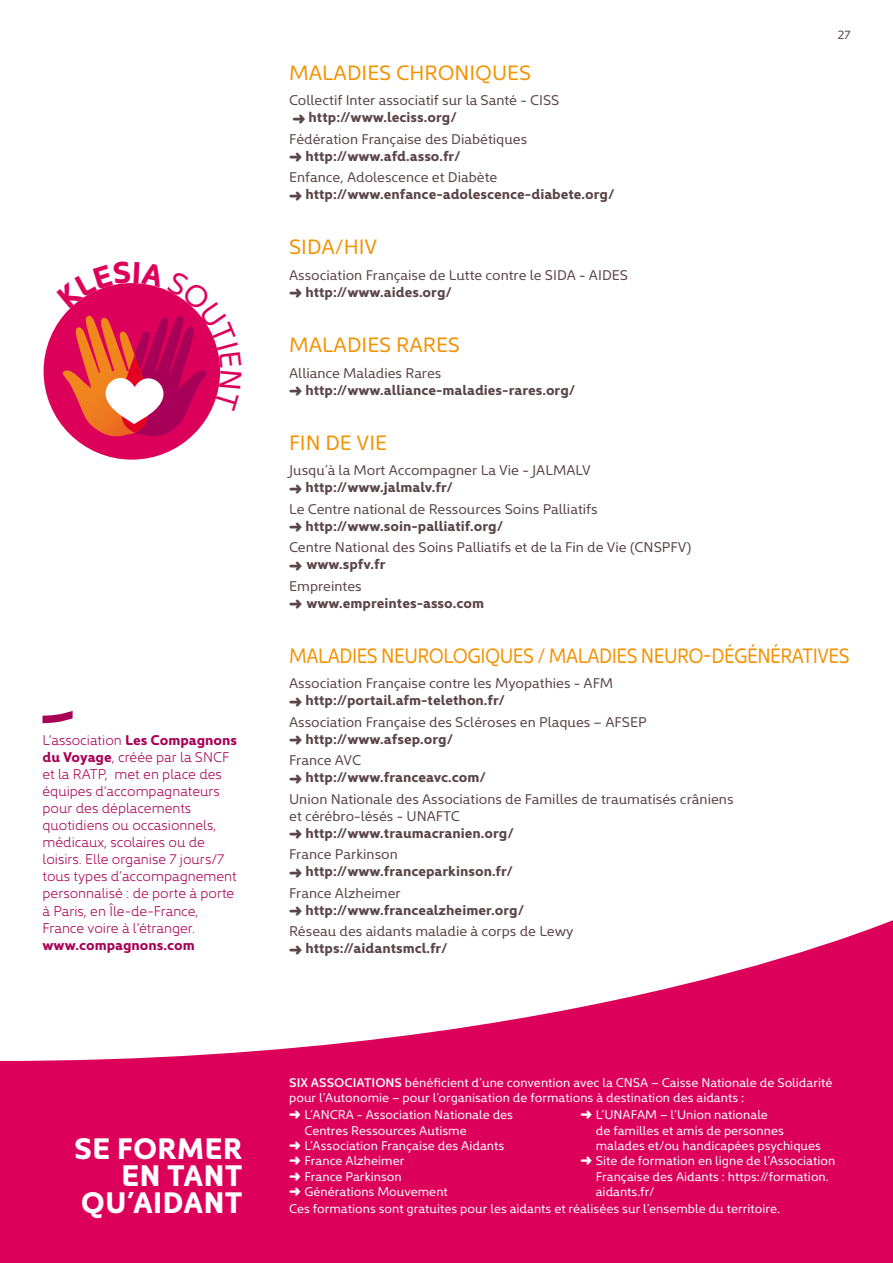
<style>
.page{position:relative;width:893px;height:1263px;background:#fff}
.page>*{position:absolute;margin:0;border:0;box-sizing:border-box;transform-origin:0 0}
.t1{font:700 30px/27px "Kyrial Display Pro";color:#fff;text-align:right}
.t2{font:21px "Kyrial Display Pro";letter-spacing:-.025em;color:#f39100;scale:.9 1}
.t3{font:21px "Kyrial Display Pro";color:#f39100}
.t4{font:21px "Kyrial Display Pro";letter-spacing:-.025em;color:#f39100}
.t5{font:14.25px/17.1px "Kyrial Display Pro";color:#5a4548}
.t6{font:700 14.25px/17.1px "Kyrial Display Pro";color:#5a4548}
.t7{font:300 14.25px/17.1px "Kyrial Display Pro";color:#a80055}
.t8{font:700 14.25px "Kyrial Display Pro";color:#a80055}
.t9{font:12.75px/15.3px "Kyrial Display Pro";color:#fff}
.t10{font:12px "Kyrial Display Pro";color:#5a4548}
.s1{font-weight:700}
.s2{font-weight:400}
.s3{font-weight:600}
</style>
<div class="page">
<div style="left:44px;top:283px;width:176px;height:177px;background:#dd005b;border-radius:50%"></div>
<svg style="left:43px;top:711px;width:30px;height:12px"></svg>
<svg style="left:0;top:920px;width:893px;height:343px;fill:#dd005b"></svg>
<svg style="left:57px;top:283px;width:164px;height:155px"></svg>
<p class="t7" style="left:43px;top:730px;width:196px">L’association <span class="s1">Les Compagnons du Voyage</span>, créée par la SNCF et la RATP, met en place des équipes d’accompagnateurs pour des déplacements quotidiens ou occasionnels, médicaux, scolaires ou de loisirs. Elle organise 7 jours/7 tous types d’accompagnement personnalisé : de porte à porte à Paris, en Île-de-France,<br>France voire à l’étranger.</p>
<p class="t8" style="left:43px;top:934px;width:154px">www.compagnons.com</p>
<p class="t10" style="left:838px;top:26px;width:14px">27</p>
<h2 class="t3" style="left:289px;top:58px;width:243px">MALADIES CHRONIQUES</h2>
<p class="t5" style="left:289px;top:91px;width:272px">Collectif Inter associatif sur la Santé - CISS ➜ <span class="s1">http://www.leciss.org/</span></p>
<p class="t5" style="left:289px;top:129px;width:240px">Fédération Française des Diabétiques ➜ <span class="s1">http://www.afd.asso.fr/</span></p>
<p class="t6" style="left:289px;top:168px;width:327px"><span class="s2">Enfance, Adolescence et Diabète<br></span>➜ http://www.enfance-adolescence-diabete.org/</p>
<h2 class="t4" style="left:289px;top:233px;width:90px">SIDA/HIV</h2>
<p class="t5" style="left:289px;top:265px;width:340px">Association Française de Lutte contre le SIDA - AIDES ➜ <span class="s1">http://www.aides.org/</span></p>
<h2 class="t3" style="left:289px;top:330px;width:172px">MALADIES RARES</h2>
<p class="t6" style="left:289px;top:363px;width:288px"><span class="s2">Alliance Maladies Rares<br></span>➜ http://www.alliance-maladies-rares.org/</p>
<h2 class="t4" style="left:289px;top:428px;width:99px">FIN DE VIE</h2>
<p class="t5" style="left:289px;top:461px;width:303px">Jusqu’à la Mort Accompagner La Vie - JALMALV ➜ <span class="s1">http://www.jalmalv.fr/</span></p>
<p class="t5" style="left:289px;top:499px;width:310px">Le Centre national de Ressources Soins Palliatifs ➜ <span class="s1">http://www.soin-palliatif.org/</span></p>
<p class="t5" style="left:289px;top:538px;width:404px">Centre National des Soins Palliatifs et de la Fin de Vie (CNSPFV) ➜ <span class="s1">www.spfv.fr</span></p>
<p class="t6" style="left:289px;top:576px;width:196px"><span class="s2">Empreintes<br></span>➜ www.empreintes-asso.com</p>
<h2 class="t2" style="left:289px;top:641px;width:624px">MALADIES NEUROLOGIQUES / MALADIES NEURO-DÉGÉNÉRATIVES</h2>
<p class="t5" style="left:289px;top:674px;width:326px">Association Française contre les Myopathies - AFM ➜ <span class="s1">http://portail.afm-telethon.fr/</span></p>
<p class="t5" style="left:289px;top:712px;width:359px">Association Française des Scléroses en Plaques – AFSEP ➜ <span class="s1">http://www.afsep.org/</span></p>
<p class="t6" style="left:289px;top:751px;width:198px"><span class="s2">France AVC<br></span>➜ http://www.franceavc.com/</p>
<p class="t5" style="left:289px;top:789px;width:446px">Union Nationale des Associations de Familles de traumatisés crâniens et cérébro-lésés - UNAFTC<br>➜ <span class="s1">http://www.traumacranien.org/</span></p>
<p class="t6" style="left:289px;top:845px;width:226px"><span class="s2">France Parkinson<br></span>➜ http://www.franceparkinson.fr/</p>
<p class="t6" style="left:289px;top:883px;width:237px"><span class="s2">France Alzheimer<br></span>➜ http://www.francealzheimer.org/</p>
<p class="t5" style="left:289px;top:922px;width:286px">Réseau des aidants maladie à corps de Lewy ➜ <span class="s1">https://aidantsmcl.fr/</span></p>
<h1 class="t1" style="left:74px;top:1133px;width:170px">SE FORMER<br>EN TANT<br>QU’AIDANT</h1>
<p class="t9" style="left:289px;top:1074px;width:545px"><span class="s3">SIX ASSOCIATIONS</span> bénéficient d’une convention avec la CNSA – Caisse Nationale de Solidarité pour l’Autonomie – pour l’organisation de formations à destination des aidants :</p>
<p class="t9" style="left:289px;top:1107px;width:225px">➜ L’ANCRA - Association Nationale des</p>
<p class="t9" style="left:304px;top:1122px;width:164px">Centres Ressources Autisme</p>
<p class="t9" style="left:289px;top:1137px;width:217px">➜ L’Association Française des Aidants</p>
<p class="t9" style="left:289px;top:1152px;width:117px">➜ France Alzheimer</p>
<p class="t9" style="left:289px;top:1168px;width:114px">➜ France Parkinson</p>
<p class="t9" style="left:289px;top:1183px;width:160px">➜ Générations Mouvement</p>
<p class="t9" style="left:580px;top:1107px;width:189px">➜ L’UNAFAM – l’Union nationale</p>
<p class="t9" style="left:596px;top:1122px;width:190px">de familles et amis de personnes</p>
<p class="t9" style="left:596px;top:1137px;width:227px">malades et/ou handicapées psychiques</p>
<p class="t9" style="left:580px;top:1152px;width:256px">➜ Site de formation en ligne de l’Association</p>
<p class="t9" style="left:596px;top:1168px;width:235px">Française des Aidants : https://formation.</p>
<p class="t9" style="left:596px;top:1183px;width:60px">aidants.fr/</p>
<p class="t9" style="left:289px;top:1200px;width:492px">Ces formations sont gratuites pour les aidants et réalisées sur l’ensemble du territoire.</p>
</div>
